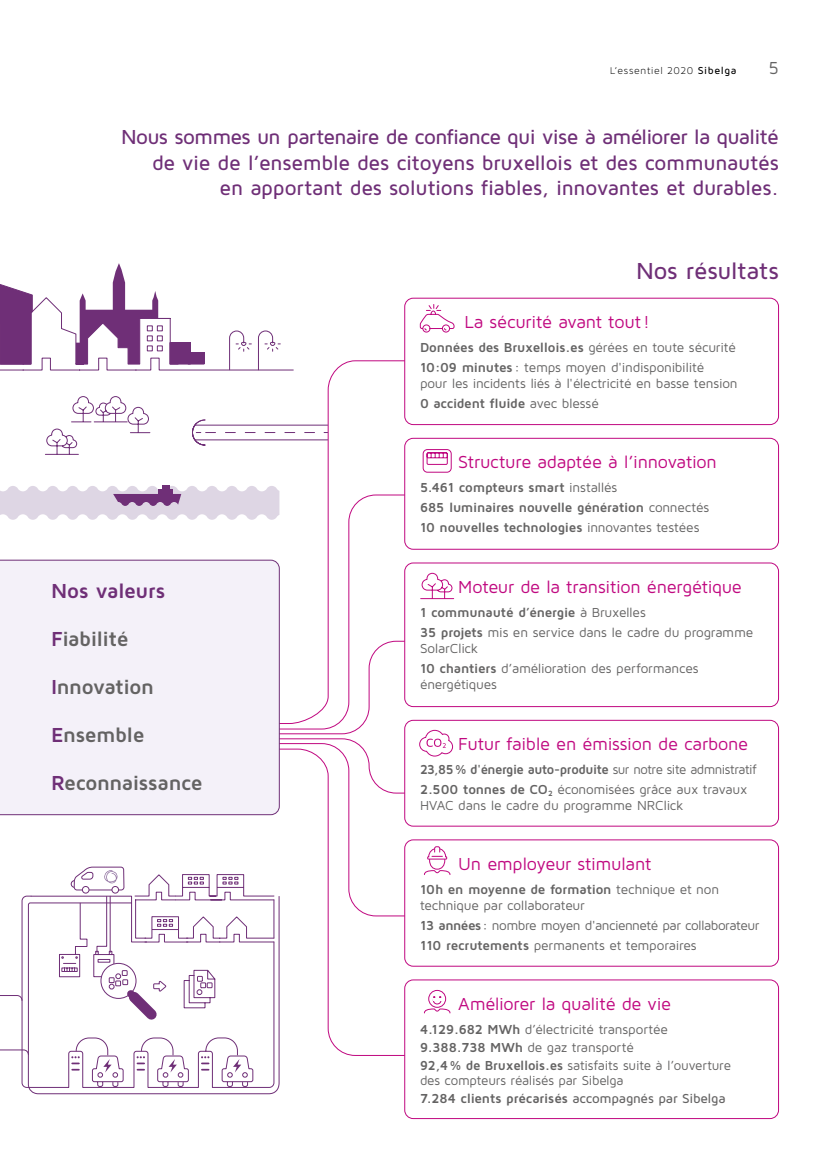
<style>
.page{position:relative;width:830px;height:1170px;background:#fff}
.page>*{position:absolute;margin:0;border:0;box-sizing:border-box;transform-origin:0 0}
.t1{font:500 24px "Maven Pro";letter-spacing:-.005em;color:#6f2f77}
.t2{font:500 21px/25.2px "Maven Pro";letter-spacing:-.02em;color:#6f2f77;text-align:right}
.t3{font:700 21px "Maven Pro";letter-spacing:-.02em;color:#646363}
.t4{font:700 21px "Maven Pro";letter-spacing:-.02em;color:#6f2f77}
.t5{font:18px "Maven Pro";letter-spacing:-.015em;color:#c00880}
.t6{font:18px "Maven Pro";color:#646363}
.t7{font:13.5px/20px "Maven Pro";letter-spacing:-.015em;color:#646363}
.t8{font:700 13.5px/20px "Maven Pro";letter-spacing:-.015em;color:#646363}
.t9{font:10.5px "Maven Pro Light 300";letter-spacing:.065em;color:#000}
.s1{font-family:"Maven Pro";font-weight:500}
.s2{font-weight:700}
.s3{font-weight:500}
.s4{color:#6f2f77}
.s5{font-weight:400}
</style>
<div class="page">
<div style="left:404px;top:298px;width:374px;height:127px;border:1px solid #c00880;border-radius:9px"></div>
<div style="left:404px;top:562px;width:374px;height:145px;border:1px solid #c00880;border-radius:9px"></div>
<div style="left:404px;top:438px;width:374px;height:111px;border:1px solid #c00880;border-radius:9px"></div>
<div style="left:404px;top:720px;width:374px;height:106px;border:1px solid #c00880;border-radius:9px"></div>
<div style="left:404px;top:979px;width:374px;height:139px;border:1px solid #c00880;border-radius:9px"></div>
<div style="left:404px;top:839px;width:374px;height:127px;border:1px solid #c00880;border-radius:9px"></div>
<svg style="left:0;top:263px;width:558px;height:841px"></svg>
<p class="t9" style="left:610px;top:65px;width:128px">L’essentiel 2020 <span class="s1">Sibelga</span></p>
<h3 class="t6" style="left:768px;top:57px;width:12px">5</h3>
<h2 class="t2" style="left:121px;top:124px;width:659px">Nous sommes un partenaire de confiance qui vise à améliorer la qualité de vie de l’ensemble des citoyens bruxellois et des communautés<br>en apportant des solutions fiables, innovantes et durables.</h2>
<h1 class="t1" style="left:635px;top:255px;width:144px">Nos résultats</h1>
<h3 class="t5" style="left:464px;top:310px;width:187px">La sécurité avant tout!</h3>
<p class="t7" style="left:420px;top:337px;width:317px"><span class="s2">Données des Bruxellois.es</span> gérées en toute sécurité<br><span class="s2">10:09 minutes</span> <span class="s3">:</span> temps moyen d'indisponibilité</p>
<p class="t7" style="left:420px;top:373px;width:319px">pour les incidents liés à l'électricité en basse tension<br><span class="s2">0 accident fluide</span> avec blessé</p>
<h2 class="t4" style="left:51px;top:577px;width:116px">Nos valeurs</h2>
<h2 class="t3" style="left:51px;top:625px;width:79px"><span class="s4">F</span>iabilité</h2>
<h2 class="t3" style="left:51px;top:673px;width:104px"><span class="s4">I</span>nnovation</h2>
<h2 class="t3" style="left:51px;top:721px;width:95px"><span class="s4">E</span>nsemble</h2>
<h2 class="t3" style="left:51px;top:769px;width:153px"><span class="s4">R</span>econnaissance</h2>
<h3 class="t5" style="left:458px;top:450px;width:260px">Structure adaptée à l’innovation</h3>
<p class="t8" style="left:420px;top:477px;width:291px">5.461 compteurs smart <span class="s5">installés<br></span>685 luminaires nouvelle génération <span class="s5">connectés<br></span>10 nouvelles technologies <span class="s5">innovantes testées</span></p>
<h3 class="t5" style="left:458px;top:575px;width:285px">Moteur de la transition énergétique</h3>
<p class="t7" style="left:420px;top:601px;width:334px"><span class="s2">1 communauté d’énergie</span> à Bruxelles<br><span class="s2">35 projets</span> mis en service dans le cadre du programme</p>
<p class="t7" style="left:420px;top:637px;width:280px">SolarClick<br><span class="s2">10 chantiers</span> d’amélioration des performances</p>
<p class="t7" style="left:420px;top:673px;width:78px">énergétiques</p>
<h3 class="t5" style="left:458px;top:732px;width:291px">Futur faible en émission de carbone</h3>
<p class="t7" style="left:420px;top:759px;width:338px"><span class="s2">23,85% d'énergie auto-produite</span> sur notre site admnistratif<br><span class="s2">2.500 tonnes de CO</span><sub>2</sub> économisées grâce aux travaux</p>
<p class="t7" style="left:420px;top:794px;width:265px">HVAC dans le cadre du programme NRClick</p>
<h3 class="t5" style="left:458px;top:852px;width:194px">Un employeur stimulant</h3>
<p class="t7" style="left:420px;top:880px;width:300px;line-height:15.8px"><span class="s2">10h en moyenne de formation</span> technique et non technique par collaborateur</p>
<p class="t7" style="left:420px;top:914px;width:341px"><span class="s2">13 années</span><span class="s3">:</span> nombre moyen d'ancienneté par collaborateur<br><span class="s2">110 recrutements</span> permanents et temporaires</p>
<h3 class="t5" style="left:458px;top:992px;width:214px">Améliorer la qualité de vie</h3>
<p class="t7" style="left:420px;top:1019px;width:312px;line-height:17.9px"><span class="s2">4.129.682 MWh</span> d’électricité transportée<br><span class="s2">9.388.738 MWh</span> de gaz transporté<br><span class="s2">92,4% de Bruxellois.es</span> satisfaits suite à l’ouverture</p>
<p class="t7" style="left:420px;top:1071px;width:307px;line-height:17.9px">des compteurs réalisés par Sibelga<br><span class="s2">7.284 clients précarisés</span> <span class="s3">accompagnés par Sibelga</span></p>
</div>
